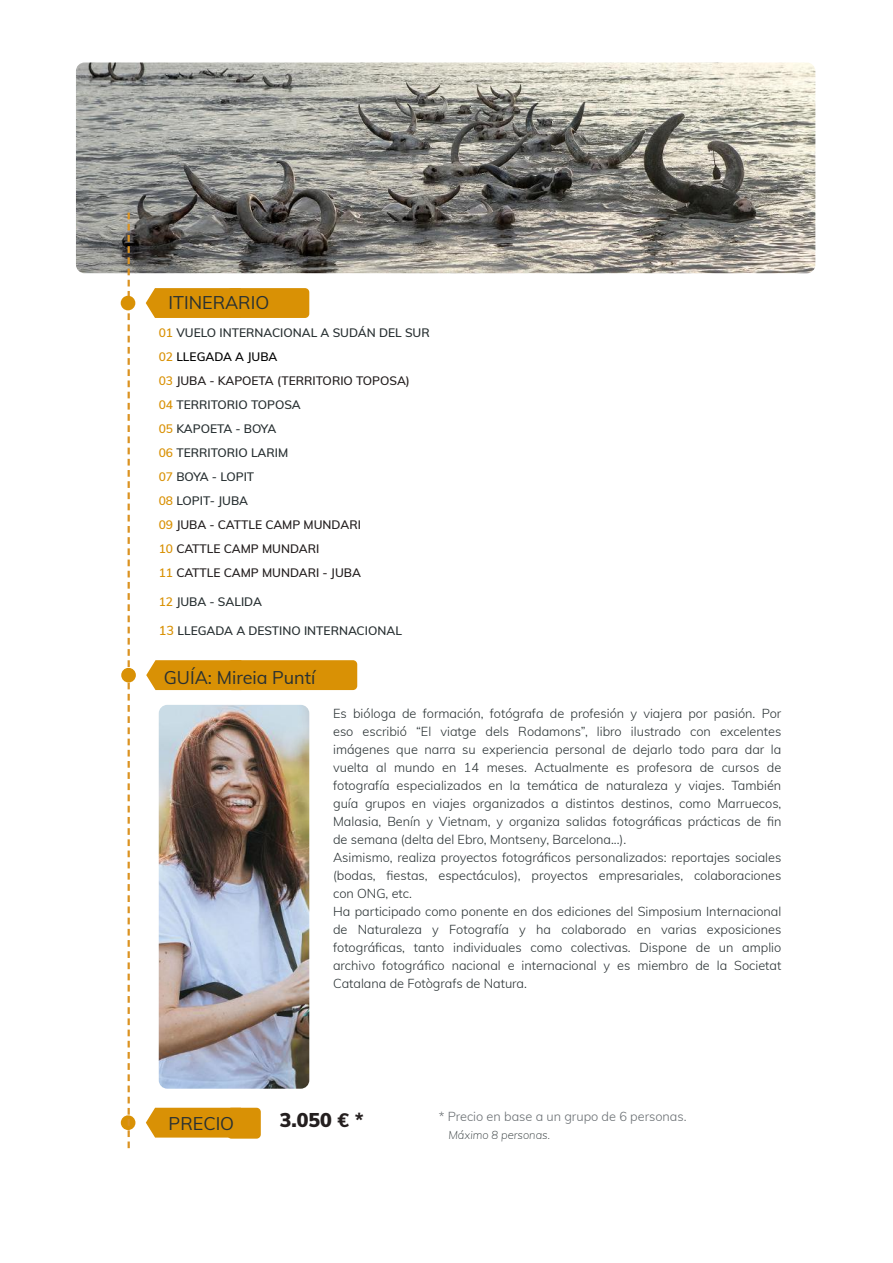
<style>
.page{position:relative;width:893px;height:1263px;background:#fff}
.page>*{position:absolute;margin:0;border:0;box-sizing:border-box;transform-origin:0 0}
.t1{font:900 19.5px "Muli";color:#241f1f}
.t2{font:18px "Muli";color:#283032}
.t3{font:300 12.75px/18px "Muli";color:#283032}
.t4{font:300 12.75px "Muli";color:#676c70}
.t5{font:600 12px/24px "Muli";color:#283032}
.t6{font:italic 200 11.25px "Muli";color:#283032}
.s1{color:#d99105}
.s2{color:#000}
.s3{color:#241f1f}
.s4{font-size:12.75px;color:#d99105}
.s5{font-weight:800}
</style>
<div class="page">
<img style="left:76px;top:63px;width:739px;height:210px">
<img style="left:159px;top:705px;width:150px;height:384px">
<div style="left:227px;top:1108px;width:34px;height:31px;background:#d99105;border-radius:4px"></div>
<div style="left:146px;top:1108px;width:83px;height:29px;background:#d99105"></div>
<div style="left:121px;top:1115px;width:14px;height:15px;background:#d99105;border-radius:50%"></div>
<svg style="left:128px;top:213px;width:2px;height:935px"></svg>
<div style="left:227px;top:288px;width:82px;height:30px;background:#d99105;border-radius:4px"></div>
<svg style="left:146px;top:288px;width:84px;height:30px;background:#db9712"></svg>
<div style="left:121px;top:296px;width:14px;height:14px;background:#d99105;border-radius:50%"></div>
<div style="left:228px;top:660px;width:129px;height:30px;background:#d99105;border-radius:4px"></div>
<svg style="left:146px;top:660px;width:86px;height:30px;background:#db9714"></svg>
<div style="left:121px;top:668px;width:15px;height:14px;background:#d99105;border-radius:50%"></div>
<h2 class="t2" style="left:169px;top:290px;width:102px">ITINERARIO</h2>
<p class="t5" style="left:159px;top:321px;width:273px"><span class="s1">01</span> VUELO INTERNACIONAL A SUDÁN DEL SUR<br><span class="s1">02</span> <span class="s2">LLEGADA A JUBA<br></span><span class="s1">03</span> <span class="s3">JUBA - KAPOETA (TERRITORIO TOPOSA)<br></span><span class="s1">04</span> TERRITORIO TOPOSA<br><span class="s1">05</span> KAPOETA - BOYA<br><span class="s1">06</span> TERRITORIO LARIM<br><span class="s1">07</span> BOYA - LOPIT<br><span class="s1">08</span> LOPIT- JUBA<br><span class="s1">09</span> <span class="s3">JUBA - CATTLE CAMP MUNDARI<br></span><span class="s1">10</span> <span class="s3">CATTLE CAMP MUNDARI<br></span><span class="s1">11</span> <span class="s3">CATTLE CAMP MUNDARI - JUBA</span></p>
<p class="t5" style="left:159px;top:589px;width:105px"><span class="s1">12</span> JUBA - SALIDA</p>
<p class="t5" style="left:159px;top:618px;width:245px"><span class="s4">13</span> LLEGADA A DESTINO INTERNACIONAL</p>
<h2 class="t2" style="left:164px;top:664px;width:153px">GUÍA: Mireia Puntí</h2>
<p class="t3" style="left:333px;top:704px;width:450px">Es bióloga de formación, fotógrafa de profesión y viajera por pasión. Por eso escribió “El viatge dels Rodamons”, libro ilustrado con excelentes imágenes que narra su experiencia personal de dejarlo todo para dar la vuelta al mundo en 14 meses. Actualmente es profesora de cursos de fotografía especializados en la temática de naturaleza y viajes. También guía grupos en viajes organizados a distintos destinos, como Marruecos, Malasia, Benín y Vietnam, y organiza salidas fotográficas prácticas de fin de semana (delta del Ebro, Montseny, Barcelona...).<br>Asimismo, realiza proyectos fotográficos personalizados: reportajes sociales (bodas, fiestas, espectáculos), proyectos empresariales, colaboraciones con ONG, etc.<br>Ha participado como ponente en dos ediciones del Simposium Internacional de Naturaleza y Fotografía y ha colaborado en varias exposiciones fotográficas, tanto individuales como colectivas. Dispone de un amplio archivo fotográfico nacional e internacional y es miembro de la Societat Catalana de Fotògrafs de Natura.</p>
<h2 class="t2" style="left:169px;top:1110px;width:67px">PRECIO</h2>
<h1 class="t1" style="left:280px;top:1106px;width:85px">3.050 <span class="s5">€ *</span></h1>
<p class="t4" style="left:439px;top:1107px;width:249px">* Precio en base a un grupo de 6 personas.</p>
<p class="t6" style="left:448px;top:1126px;width:103px">Máximo 8 personas.</p>
</div>
